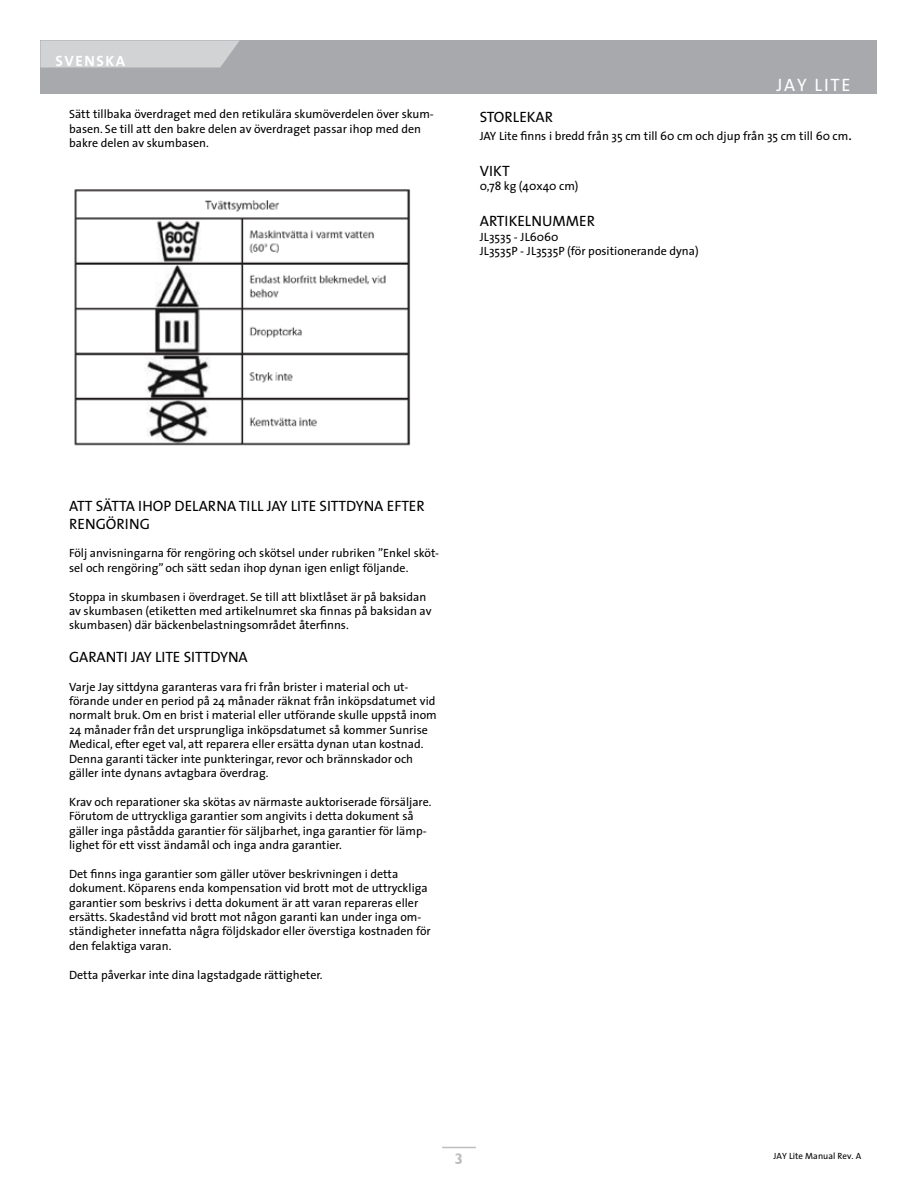
<style>
.page{position:relative;width:918px;height:1188px;background:#fff}
.page>*{position:absolute;margin:0;border:0;box-sizing:border-box;transform-origin:0 0}
.t1{font:18px "The Sans";color:#fff}
.t2{font:15px "The Sans";color:#000}
.t3{font:700 15px "The Sans";color:#fff}
.t4{font:700 15px "Humanist 521 BT";color:#bcbdc0}
.t5{font:12px/14.4px "The Sans";color:#000}
.t6{font:9px "The Sans";color:#000}
.s1{font-size:15px}
</style>
<div class="page">
<hr style="left:442px;top:1147px;width:34px;height:1px;background:#bcbdc0">
<div style="left:40px;top:40px;width:838px;height:54px;background:#a7a9ac"></div>
<svg style="left:40px;top:40px;width:200px;height:28px;background:#cdcfd0"></svg>
<img style="left:74px;top:189px;width:337px;height:257px">
<p class="t3" style="left:56px;top:51px;width:31px">SVENSKA</p>
<p class="t5" style="left:69px;top:107px;width:366px">Sätt tillbaka överdraget med den retikulära skumöverdelen över skum&shy;basen. Se till att den bakre delen av överdraget passar ihop med den bakre delen av skumbasen.</p>
<h1 class="t1" style="left:776px;top:73px;width:48px">JAY LITE</h1>
<p class="t2" style="left:480px;top:107px;width:75px">STORLE KAR</p>
<p class="t5" style="left:480px;top:129px;width:374px">JAY Lite finns i bredd från 35 cm till 60 cm och djup från 35 cm till 60 cm<span class="s1">.</span></p>
<p class="t2" style="left:480px;top:161px;width:31px">VI KT</p>
<p class="t5" style="left:480px;top:179px;width:100px">0,78 kg (40x40 cm)</p>
<p class="t2" style="left:480px;top:212px;width:117px">ARTI KELN UMMER</p>
<p class="t5" style="left:480px;top:229px;width:220px">JL3535 - JL6060<br>JL3535P - JL3535P (för positionerande dyna)</p>
<p class="t2" style="left:69px;top:496px;width:177px">ATT SÄTTA IHO P DELARNA TILL</p>
<p class="t2" style="left:267px;top:496px;width:31px">JAY LITE</p>
<p class="t2" style="left:319px;top:496px;width:107px">SITTDYNA EFTE R</p>
<p class="t2" style="left:69px;top:514px;width:19px">RENG</p>
<p class="t2" style="left:106px;top:514px;width:28px">ÖRING</p>
<p class="t5" style="left:69px;top:546px;width:372px">Följ anvisningarna för rengöring och skötsel under rubriken ”Enkel sköt&shy;sel och rengöring” och sätt sedan ihop dynan igen enligt följande.</p>
<p class="t5" style="left:69px;top:589px;width:364px">Stoppa in skumbasen i överdraget. Se till att blixtlåset är på baksidan av skumbasen (etiketten med artikelnumret ska finnas på baksidan av skumbasen) där bäckenbelastningsområdet återfinns.</p>
<p class="t2" style="left:69px;top:647px;width:45px">GARANTI</p>
<p class="t2" style="left:131px;top:647px;width:31px">JAY LITE</p>
<p class="t2" style="left:184px;top:647px;width:66px">SITTDYNA</p>
<p class="t5" style="left:69px;top:679px;width:369px">Varje Jay sittdyna garanteras vara fri från brister i material och ut&shy;förande under en period på 24 månader räknat från inköpsdatumet vid normalt bruk. Om en brist i material eller utförande skulle uppstå inom 24 månader från det ursprungliga inköpsdatumet så kommer Sunrise Medical, efter eget val, att reparera eller ersätta dynan utan kostnad.<br>Denna garanti täcker inte punkteringar, revor och brännskador och gäller inte dynans avtagbara överdrag.</p>
<p class="t5" style="left:69px;top:795px;width:364px">Krav och reparationer ska skötas av närmaste auktoriserade försäljare.<br>Förutom de uttryckliga garantier som angivits i detta dokument så gäller inga påstådda garantier för säljbarhet, inga garantier för lämp&shy;lighet för ett visst ändamål och inga andra garantier.</p>
<p class="t5" style="left:69px;top:867px;width:363px">Det finns inga garantier som gäller utöver beskrivningen i detta dokument. Köparens enda kompensation vid brott mot de uttryckliga garantier som beskrivs i detta dokument är att varan repareras eller ersätts. Skadestånd vid brott mot någon garanti kan under inga om&shy;ständigheter innefatta några följdskador eller överstiga kostnaden för den felaktiga varan.</p>
<p class="t5" style="left:69px;top:967px;width:255px">Detta påverkar inte dina lagstadgade rättigheter.</p>
<p class="t4" style="left:455px;top:1149px;width:10px">3</p>
<p class="t6" style="left:774px;top:1150px;width:89px">JAY Lite Manual Rev. A</p>
</div>
